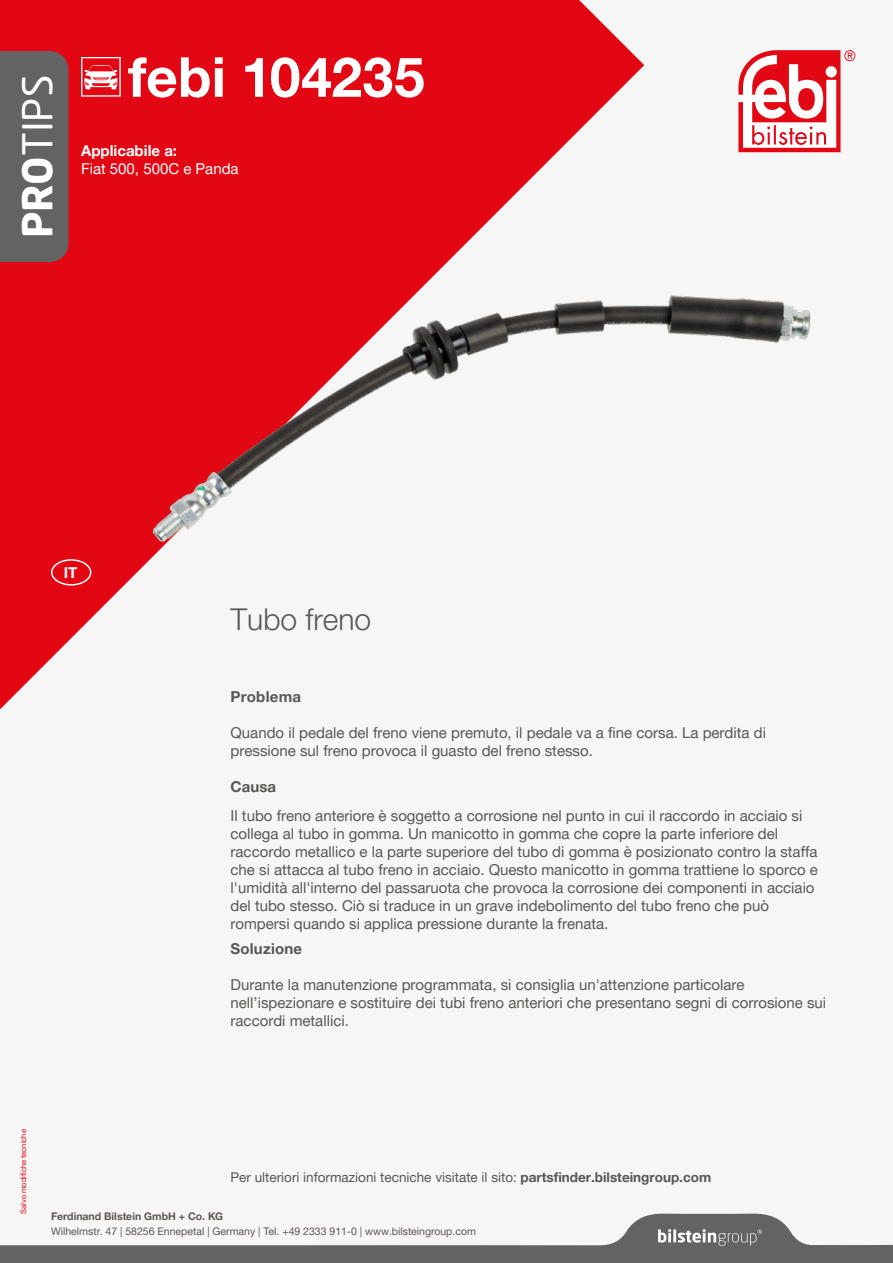
<style>
.page{position:relative;width:893px;height:1263px;background:#f6f6f6}
.page>*{position:absolute;margin:0;border:0;box-sizing:border-box;transform-origin:0 0}
.t1{font:700 55.2px "Helvetica Neue World 75";color:#fff}
.t2{font:40.65px "Neo Sans Pro";color:#fff}
.t3{font:30px "Helvetica Neue World 45 Lt";color:#575756}
.t4{font:15px/18px "Helvetica Neue World 55 Roman";color:#575756}
.t5{font:700 15px "Helvetica Neue World 75";letter-spacing:.015em;color:#575756}
.t6{font:15px "Helvetica Neue World 55 Roman";color:#fff}
.t7{font:700 15px "Helvetica Neue World 75";color:#fff}
.t8{font:13.5px "Helvetica Neue World 55 Roman";color:#575756}
.t9{font:10.5px "Helvetica Neue World 55 Roman";color:#5d5654}
.t10{font:700 10.5px "Helvetica Neue World 75";color:#5d5654}
.t11{font:7.5px "Helvetica Neue World 55 Roman";color:#e30613}
.s1{font-weight:700}
.s2{font-family:"Helvetica Neue World 75";font-weight:700}
</style>
<div class="page">
<svg style="left:0;top:0;width:644px;height:710px;fill:#e30613"></svg>
<div style="left:0;top:51px;width:69px;height:211px;background:#646363"></div>
<svg style="left:738px;top:50px;width:117px;height:102px"></svg>
<svg style="left:0;top:1213px;width:893px;height:50px"></svg>
<div style="left:51px;top:559px;width:40px;height:26px;border:2px solid #fff;border-radius:50%"></div>
<svg style="left:81px;top:57px;width:40px;height:40px"></svg>
<img style="left:144px;top:282px;width:667px;height:271px">
<h2 class="t2" style="left:13px;top:238px;width:165px;rotate:-90deg"><span class="s1">PRO</span>TIPS</h2>
<h1 class="t1" style="left:128px;top:45px;width:298px">febi 104235</h1>
<p class="t7" style="left:81px;top:142px;width:98px">Applicabile a:</p>
<p class="t6" style="left:81px;top:160px;width:159px">Fiat 500, 500C e Panda</p>
<p class="t7" style="left:64px;top:564px;width:15px">IT</p>
<h3 class="t3" style="left:231px;top:602px;width:142px">Tubo freno</h3>
<p class="t5" style="left:231px;top:688px;width:72px">Problema</p>
<p class="t4" style="left:231px;top:724px;width:537px">Quando il pedale del freno viene premuto, il pedale va a fine corsa. La perdita di pressione sul freno provoca il guasto del freno stesso.</p>
<p class="t5" style="left:231px;top:778px;width:47px">Causa</p>
<p class="t4" style="left:231px;top:806px;width:589px">Il tubo freno anteriore è soggetto a corrosione nel punto in cui il raccordo in acciaio si collega al tubo in gomma. Un manicotto in gomma che copre la parte inferiore del raccordo metallico e la parte superiore del tubo di gomma è posizionato contro la staffa che si attacca al tubo freno in acciaio. Questo manicotto in gomma trattiene lo sporco e l'umidità all'interno del passaruota che provoca la corrosione dei componenti in acciaio del tubo stesso. Ciò si traduce in un grave indebolimento del tubo freno che può rompersi quando si applica pressione durante la frenata.</p>
<p class="t5" style="left:231px;top:940px;width:73px">Soluzione</p>
<p class="t4" style="left:231px;top:976px;width:597px">Durante la manutenzione programmata, si consiglia un'attenzione particolare nell’ispezionare e sostituire dei tubi freno anteriori che presentano segni di corrosione sui raccordi metallici.</p>
<p class="t11" style="left:19px;top:1213px;width:86px;rotate:-90deg">Salvo modifiche tecniche</p>
<p class="t8" style="left:231px;top:1169px;width:482px">Per ulteriori informazioni tecniche visitate il sito: <span class="s2">partsfinder.bilsteingroup.com</span></p>
<p class="t10" style="left:51px;top:1210px;width:174px">Ferdinand Bilstein GmbH + Co. KG</p>
<p class="t9" style="left:51px;top:1225px;width:426px">Wilhelmstr. 47 | 58256 Ennepetal | Germany | Tel. +49 2333 911-0 | www.bilsteingroup.com</p>
</div>
